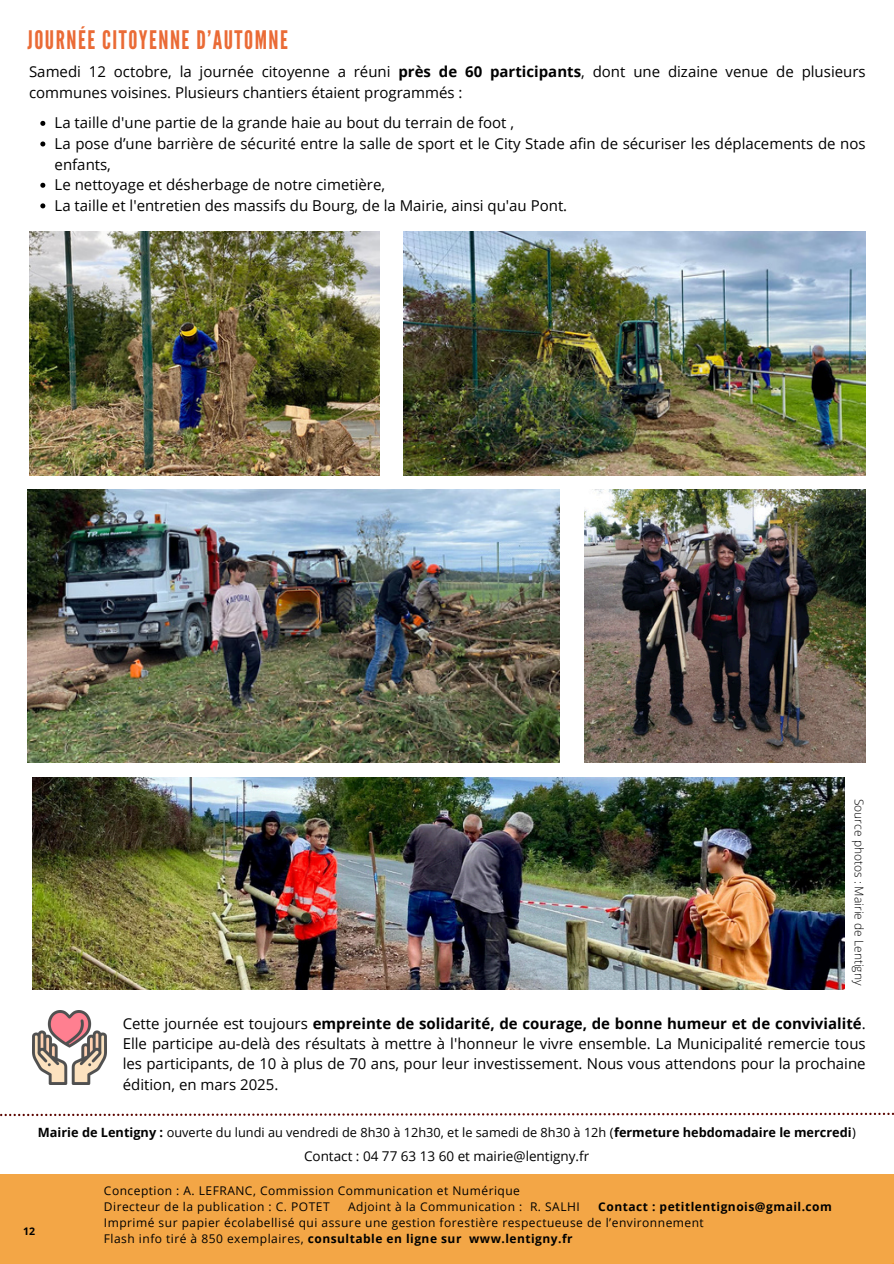
<style>
.page{position:relative;width:894px;height:1264px;background:#fff}
.page>*{position:absolute;margin:0;border:0;box-sizing:border-box;transform-origin:0 0}
.t1{font:25.5px "League Gothic";letter-spacing:.06em;color:#ea6b36}
.t2{font:15px/20.2px "Open Sans";color:#000}
.t3{font:13.5px "Open Sans";color:#000}
.t4{font:12.75px "Open Sans";color:#000}
.t5{font:12px "Open Sans";letter-spacing:.04em;color:#000}
.t6{font:700 12px "Open Sans";letter-spacing:.04em;color:#000}
.t7{font:300 12px "Open Sans";color:#000}
.t8{font:700 10.5px "Open Sans";color:#000}
.s1{font-weight:700}
.s2{font-weight:400}
</style>
<div class="page">
<div style="left:0;top:1174px;width:893px;height:89px;background:#f3a646"></div>
<svg style="left:0;top:1112px;width:893px;height:4px"></svg>
<img style="left:403px;top:231px;width:462px;height:244px">
<img style="left:29px;top:231px;width:350px;height:244px">
<img style="left:32px;top:777px;width:812px;height:212px">
<img style="left:28px;top:490px;width:531px;height:272px">
<img style="left:584px;top:490px;width:281px;height:272px">
<img style="left:32px;top:1010px;width:74px;height:74px">
<svg style="left:40px;top:121px;width:5px;height:5px"></svg>
<svg style="left:40px;top:141px;width:5px;height:5px"></svg>
<svg style="left:40px;top:183px;width:5px;height:5px"></svg>
<svg style="left:40px;top:203px;width:5px;height:5px"></svg>
<p class="t1" style="left:28px;top:25px;width:262px">JOURNÉE CITOYENNE D’AUTOMNE</p>
<p class="t2" style="left:29px;top:61px;width:837px;line-height:20.7px">Samedi 12 octobre, la journée citoyenne a réuni <span class="s1">près de 60 participants</span>, dont une dizaine venue de plusieurs communes voisines. Plusieurs chantiers étaient programmés :</p>
<p class="t2" style="left:55px;top:112px;width:461px">La taille d'une partie de la grande haie au bout du terrain de foot ,</p>
<h2 class="t2" style="left:55px;top:133px;width:812px;line-height:20.7px">La pose d’une barrière de sécurité entre la salle de sport et le City Stade afin de sécuriser les déplacements de nos enfants,</h2>
<p class="t2" style="left:55px;top:174px;width:332px">Le nettoyage et désherbage de notre cimetière,</p>
<p class="t2" style="left:55px;top:195px;width:514px">La taille et l'entretien des massifs du Bourg, de la Mairie, ainsi qu'au Pont.</p>
<p class="t7" style="left:867px;top:798px;width:188px;rotate:90deg">Source photos : Mairie de Lentigny</p>
<p class="t2" style="left:123px;top:1012px;width:744px;text-align:justify">Cette journée est toujours <span class="s1">empreinte de solidarité, de courage, de bonne humeur et de convivialité</span>.<br>Elle participe au-delà des résultats à mettre à l'honneur le vivre ensemble. La Municipalité remercie tous les participants, de 10 à plus de 70 ans, pour leur investissement. Nous vous attendons pour la prochaine édition, en mars 2025.</p>
<p class="t4" style="left:38px;top:1123px;width:819px"><span class="s1">Mairie de Lentigny :</span> ouverte du lundi au vendredi de 8h30 à 12h30, et le samedi de 8h30 à 12h (<span class="s1">fermeture hebdomadaire le mercredi</span>)</p>
<p class="t3" style="left:304px;top:1146px;width:286px">Contact : 04 77 63 13 60 et mairie@lentigny.fr</p>
<p class="t8" style="left:23px;top:1223px;width:13px">12</p>
<p class="t5" style="left:104px;top:1182px;width:417px">Conception : A. LEFRANC, Commission Communication et Numérique</p>
<p class="t5" style="left:104px;top:1198px;width:227px">Directeur de la publication : C. POTET</p>
<p class="t5" style="left:348px;top:1198px;width:233px">Adjoint à la Communication : R. SALHI</p>
<p class="t6" style="left:598px;top:1198px;width:235px">Contact : petitlentignois@gmail.com</p>
<p class="t5" style="left:104px;top:1214px;width:601px">Imprimé sur papier écolabellisé qui assure une gestion forestière respectueuse de l’environnement</p>
<p class="t6" style="left:104px;top:1230px;width:470px"><span class="s2">Flash info tiré à 850 exemplaires,</span> consultable en ligne sur www.lentigny.fr</p>
</div>
